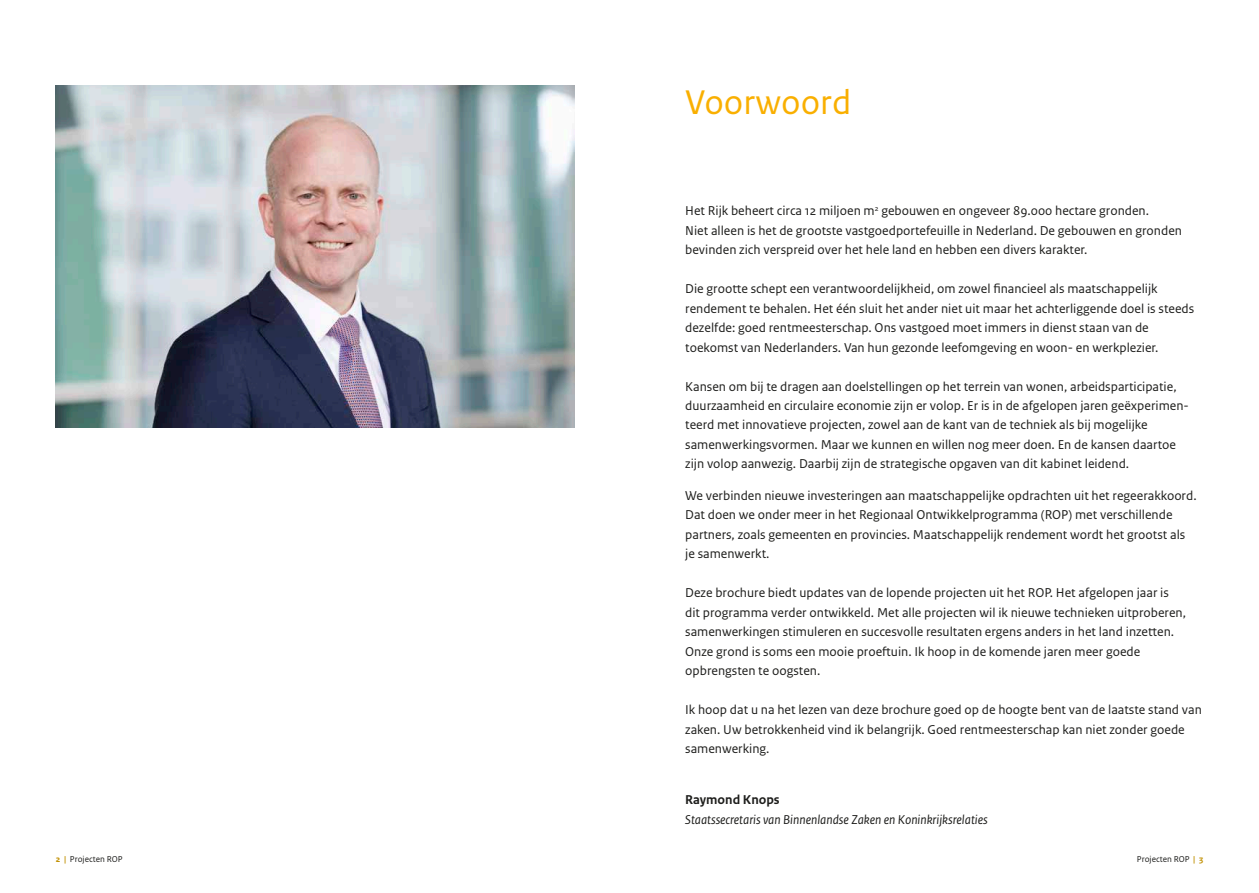
<style>
.page{position:relative;width:1259px;height:893px;background:#fff}
.page>*{position:absolute;margin:0;border:0;box-sizing:border-box;transform-origin:0 0}
.t1{font:36px "Rijksoverheid Sans Text";color:#f9af00}
.t2{font:13.5px/19.5px "Rijksoverheid Sans Text";color:#1d1d1b}
.t3{font:italic 13.5px "Rijksoverheid Sans Text";color:#1d1d1b}
.t4{font:700 13.5px "Rijksoverheid Sans Text";color:#1d1d1b}
.t5{font:9px "Rijksoverheid Sans Text";color:#1d1d1b}
.s1{font-weight:700;color:#c19000}
</style>
<div class="page">
<img style="left:56px;top:85px;width:518px;height:342px">
<h1 class="t1" style="left:685px;top:82px;width:168px">Voorwoord</h1>
<p class="t2" style="left:685px;top:201px;width:498px">Het Rijk beheert circa 12 miljoen m<sup>2</sup> gebouwen en ongeveer 89.000 hectare gronden.<br>Niet alleen is het de grootste vastgoedportefeuille in Nederland. De gebouwen en gronden bevinden zich verspreid over het hele land en hebben een divers karakter.</p>
<p class="t2" style="left:685px;top:279px;width:510px">Die grootte schept een verantwoordelijkheid, om zowel financieel als maatschappelijk rendement te behalen. Het één sluit het ander niet uit maar het achterliggende doel is steeds dezelfde: goed rentmeesterschap. Ons vastgoed moet immers in dienst staan van de toekomst van Nederlanders. Van hun gezonde leefomgeving en woon- en werkplezier.</p>
<p class="t2" style="left:685px;top:377px;width:505px">Kansen om bij te dragen aan doelstellingen op het terrein van wonen, arbeidsparticipatie, duurzaamheid en circulaire economie zijn er volop. Er is in de afgelopen jaren geëxperimen&shy;teerd met innovatieve projecten, zowel aan de kant van de techniek als bij mogelijke samenwerkingsvormen. Maar we kunnen en willen nog meer doen. En de kansen daartoe zijn volop aanwezig. Daarbij zijn de strategische opgaven van dit kabinet leidend.</p>
<p class="t2" style="left:685px;top:486px;width:513px">We verbinden nieuwe investeringen aan maatschappelijke opdrachten uit het regeerakkoord.<br>Dat doen we onder meer in het Regionaal Ontwikkelprogramma (ROP) met verschillende partners, zoals gemeenten en provincies. Maatschappelijk rendement wordt het grootst als je samenwerkt.</p>
<p class="t2" style="left:685px;top:583px;width:502px">Deze brochure biedt updates van de lopende projecten uit het ROP. Het afgelopen jaar is dit programma verder ontwikkeld. Met alle projecten wil ik nieuwe technieken uitproberen, samenwerkingen stimuleren en succesvolle resultaten ergens anders in het land inzetten.<br>Onze grond is soms een mooie proeftuin. Ik hoop in de komende jaren meer goede opbrengsten te oogsten.</p>
<p class="t2" style="left:685px;top:700px;width:518px">Ik hoop dat u na het lezen van deze brochure goed op de hoogte bent van de laatste stand van zaken. Uw betrokkenheid vind ik belangrijk. Goed rentmeesterschap kan niet zonder goede samenwerking.</p>
<p class="t4" style="left:685px;top:792px;width:96px">Raymond Knops</p>
<p class="t3" style="left:685px;top:812px;width:304px">Staatssecretaris van Binnenlandse Zaken en Koninkrijksrelaties</p>
<p class="t5" style="left:56px;top:854px;width:68px"><span class="s1">2 |</span> Projecten ROP</p>
<p class="t5" style="left:1137px;top:854px;width:68px">Projecten ROP <span class="s1">| 3</span></p>
</div>
